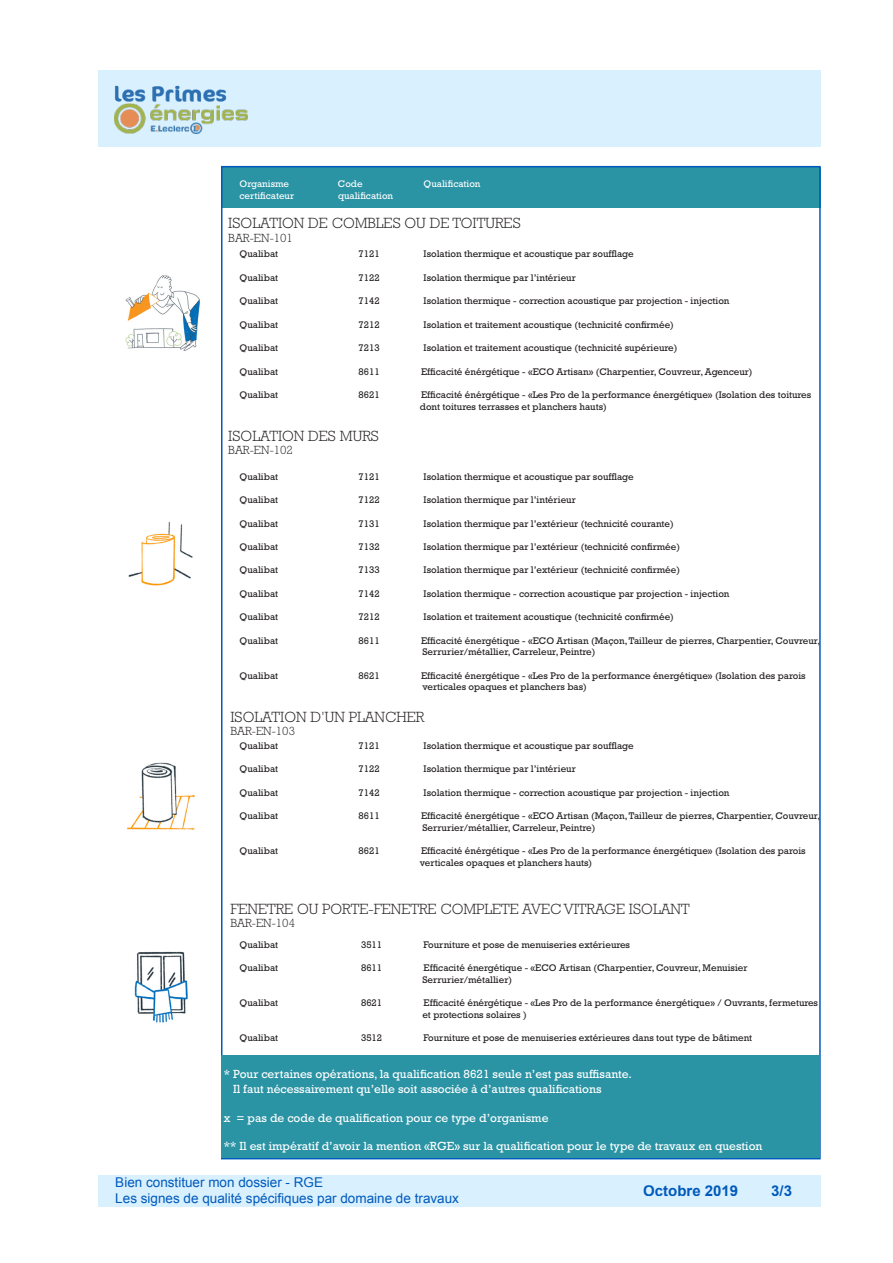
<style>
.page{position:relative;width:893px;height:1263px;background:#fff}
.page>*{position:absolute;margin:0;border:0;box-sizing:border-box;transform-origin:0 0}
.t1{font:300 15px "Rockwell Std";color:#231f20}
.t2{font:700 15px "Arial";color:#005abb}
.t3{font:13.5px/16.2px "Arial";color:#005abb}
.t4{font:12px/14.4px "Rockwell Std";color:#fff}
.t5{font:300 12px "Rockwell Std";color:#231f20}
.t6{font:9.75px/11.7px "Rockwell Std";color:#231f20}
.t7{font:9.75px "Rockwell Std";color:#fff}
</style>
<div class="page">
<div style="left:222px;top:167px;width:599px;height:41px;background:#2a93a4"></div>
<div style="left:98px;top:70px;width:723px;height:77px;background:#d9f0ff"></div>
<div style="left:98px;top:1175px;width:723px;height:31px;background:#d9f0ff"></div>
<img style="left:114px;top:85px;width:134px;height:49px">
<img style="left:125px;top:275px;width:75px;height:76px">
<img style="left:128px;top:521px;width:65px;height:65px">
<img style="left:126px;top:762px;width:69px;height:68px">
<img style="left:134px;top:951px;width:54px;height:72px">
<div style="left:221px;top:1056px;width:598px;height:102px;background:#2a93a4"></div>
<p class="t7" style="left:240px;top:178px;width:51px">Organisme</p>
<p class="t7" style="left:338px;top:178px;width:26px">Code</p>
<p class="t7" style="left:424px;top:178px;width:58px">Qualification</p>
<p class="t7" style="left:240px;top:190px;width:56px">certificateur</p>
<p class="t7" style="left:338px;top:190px;width:57px">qualification</p>
<p class="t1" style="left:228px;top:215px;width:294px">ISOLATION DE COMBLES OU DE TOITURES</p>
<p class="t5" style="left:228px;top:231px;width:66px">BAR-EN-101</p>
<p class="t6" style="left:240px;top:248px;width:40px">Qualibat</p>
<p class="t6" style="left:359px;top:248px;width:23px">7121</p>
<p class="t6" style="left:424px;top:248px;width:212px">Isolation thermique et acoustique par soufflage</p>
<p class="t6" style="left:240px;top:272px;width:40px">Qualibat</p>
<p class="t6" style="left:359px;top:272px;width:23px">7122</p>
<p class="t6" style="left:424px;top:272px;width:154px">Isolation thermique par l’intérieur</p>
<p class="t6" style="left:240px;top:295px;width:40px">Qualibat</p>
<p class="t6" style="left:359px;top:295px;width:23px">7142</p>
<p class="t6" style="left:424px;top:295px;width:307px">Isolation thermique - correction acoustique par projection - injection</p>
<p class="t6" style="left:240px;top:318px;width:40px">Qualibat</p>
<p class="t6" style="left:359px;top:318px;width:23px">7212</p>
<p class="t6" style="left:424px;top:318px;width:252px">Isolation et traitement acoustique (technicité confirmée)</p>
<p class="t6" style="left:240px;top:342px;width:40px">Qualibat</p>
<p class="t6" style="left:359px;top:342px;width:23px">7213</p>
<p class="t6" style="left:424px;top:342px;width:255px">Isolation et traitement acoustique (technicité supérieure)</p>
<p class="t6" style="left:240px;top:365px;width:40px">Qualibat</p>
<p class="t6" style="left:359px;top:365px;width:23px">8611</p>
<p class="t6" style="left:421px;top:365px;width:333px">Efficacité énérgétique - «ECO Artisan» (Charpentier, Couvreur, Agenceur)</p>
<p class="t6" style="left:240px;top:389px;width:40px">Qualibat</p>
<p class="t6" style="left:359px;top:389px;width:23px">8621</p>
<p class="t6" style="left:420px;top:389px;width:393px">Efficacité énérgétique - «Les Pro de la performance énergétique» (Isolation des toitures dont toitures terrasses et planchers hauts)</p>
<p class="t1" style="left:228px;top:427px;width:152px">ISOLATION DES MURS</p>
<p class="t5" style="left:228px;top:443px;width:66px">BAR-EN-102</p>
<p class="t6" style="left:240px;top:471px;width:40px">Qualibat</p>
<p class="t6" style="left:359px;top:471px;width:23px">7121</p>
<p class="t6" style="left:424px;top:471px;width:212px">Isolation thermique et acoustique par soufflage</p>
<p class="t6" style="left:240px;top:494px;width:40px">Qualibat</p>
<p class="t6" style="left:359px;top:494px;width:23px">7122</p>
<p class="t6" style="left:424px;top:494px;width:154px">Isolation thermique par l’intérieur</p>
<p class="t6" style="left:240px;top:517px;width:40px">Qualibat</p>
<p class="t6" style="left:359px;top:517px;width:23px">7131</p>
<p class="t6" style="left:424px;top:517px;width:252px">Isolation thermique par l’extérieur (technicité courante)</p>
<p class="t6" style="left:240px;top:541px;width:40px">Qualibat</p>
<p class="t6" style="left:359px;top:541px;width:23px">7132</p>
<p class="t6" style="left:424px;top:541px;width:258px">Isolation thermique par l’extérieur (technicité confirmée)</p>
<p class="t6" style="left:240px;top:564px;width:40px">Qualibat</p>
<p class="t6" style="left:359px;top:564px;width:23px">7133</p>
<p class="t6" style="left:424px;top:564px;width:258px">Isolation thermique par l’extérieur (technicité confirmée)</p>
<p class="t6" style="left:240px;top:588px;width:40px">Qualibat</p>
<p class="t6" style="left:359px;top:588px;width:23px">7142</p>
<p class="t6" style="left:424px;top:588px;width:307px">Isolation thermique - correction acoustique par projection - injection</p>
<p class="t6" style="left:240px;top:611px;width:40px">Qualibat</p>
<p class="t6" style="left:359px;top:611px;width:23px">7212</p>
<p class="t6" style="left:424px;top:611px;width:252px">Isolation et traitement acoustique (technicité confirmée)</p>
<p class="t6" style="left:240px;top:634px;width:40px">Qualibat</p>
<p class="t6" style="left:359px;top:634px;width:23px">8611</p>
<p class="t6" style="left:421px;top:634px;width:400px">Efficacité énergétique - «ECO Artisan (Maçon, Tailleur de pierres, Charpentier, Couvreur,<br>Serrurier/métallier, Carreleur, Peintre)</p>
<p class="t6" style="left:240px;top:669px;width:40px">Qualibat</p>
<p class="t6" style="left:359px;top:669px;width:23px">8621</p>
<p class="t6" style="left:421px;top:669px;width:386px">Efficacité énergétique - «Les Pro de la performance énergétique» (Isolation des parois</p>
<p class="t6" style="left:422px;top:681px;width:166px">verticales opaques et planchers bas)</p>
<p class="t1" style="left:230px;top:709px;width:196px">ISOLATION D’UN PLANCHER</p>
<p class="t5" style="left:230px;top:724px;width:66px">BAR-EN-103</p>
<p class="t6" style="left:240px;top:740px;width:40px">Qualibat</p>
<p class="t6" style="left:359px;top:740px;width:23px">7121</p>
<p class="t6" style="left:424px;top:740px;width:212px">Isolation thermique et acoustique par soufflage</p>
<p class="t6" style="left:240px;top:763px;width:40px">Qualibat</p>
<p class="t6" style="left:359px;top:763px;width:23px">7122</p>
<p class="t6" style="left:424px;top:763px;width:154px">Isolation thermique par l’intérieur</p>
<p class="t6" style="left:240px;top:786px;width:40px">Qualibat</p>
<p class="t6" style="left:359px;top:786px;width:23px">7142</p>
<p class="t6" style="left:424px;top:786px;width:307px">Isolation thermique - correction acoustique par projection - injection</p>
<p class="t6" style="left:240px;top:810px;width:40px">Qualibat</p>
<p class="t6" style="left:359px;top:810px;width:23px">8611</p>
<p class="t6" style="left:421px;top:810px;width:400px">Efficacité énergétique - «ECO Artisan (Maçon, Tailleur de pierres, Charpentier, Couvreur,<br>Serrurier/métallier, Carreleur, Peintre)</p>
<p class="t6" style="left:240px;top:845px;width:40px">Qualibat</p>
<p class="t6" style="left:359px;top:845px;width:23px">8621</p>
<p class="t6" style="left:420px;top:845px;width:387px">Efficacité énérgétique - «Les Pro de la performance énergétique» (Isolation des parois verticales opaques et planchers hauts)</p>
<p class="t1" style="left:230px;top:900px;width:461px">FENETRE OU PORTE-FENETRE COMPLETE AVEC VITRAGE ISOLANT</p>
<p class="t5" style="left:230px;top:916px;width:66px">BAR-EN-104</p>
<p class="t6" style="left:240px;top:939px;width:40px">Qualibat</p>
<p class="t6" style="left:361px;top:939px;width:23px">3511</p>
<p class="t6" style="left:424px;top:939px;width:208px">Fourniture et pose de menuiseries extérieures</p>
<p class="t6" style="left:240px;top:962px;width:40px">Qualibat</p>
<p class="t6" style="left:361px;top:962px;width:23px">8611</p>
<p class="t6" style="left:422px;top:962px;width:327px">Efficacité énergétique - «ECO Artisan (Charpentier, Couvreur, Menuisier<br>Serrurier/métallier)</p>
<p class="t6" style="left:240px;top:997px;width:40px">Qualibat</p>
<p class="t6" style="left:361px;top:997px;width:23px">8621</p>
<p class="t6" style="left:422px;top:997px;width:397px">Efficacité énérgétique - «Les Pro de la performance énergétique» / Ouvrants, fermetures et protections solaires )</p>
<p class="t6" style="left:240px;top:1032px;width:40px">Qualibat</p>
<p class="t6" style="left:361px;top:1032px;width:23px">3512</p>
<p class="t6" style="left:424px;top:1032px;width:330px">Fourniture et pose de menuiseries extérieures dans tout type de bâtiment</p>
<p class="t4" style="left:233px;top:1067px;width:401px;text-indent:-9px">* Pour certaines opérations, la qualification 8621 seule n’est pas suffisante.<br>Il faut nécessairement qu’elle soit associée à d’autres qualifications</p>
<p class="t4" style="left:224px;top:1110px;width:326px">x = pas de code de qualification pour ce type d’organisme</p>
<p class="t4" style="left:224px;top:1139px;width:540px">** Il est impératif d’avoir la mention «RGE» sur la qualification pour le type de travaux en question</p>
<p class="t3" style="left:115px;top:1174px;width:345px">Bien constituer mon dossier - RGE<br>Les signes de qualité spécifiques par domaine de travaux</p>
<p class="t2" style="left:643px;top:1181px;width:97px">Octobre 2019</p>
<p class="t2" style="left:771px;top:1181px;width:22px">3/3</p>
</div>
